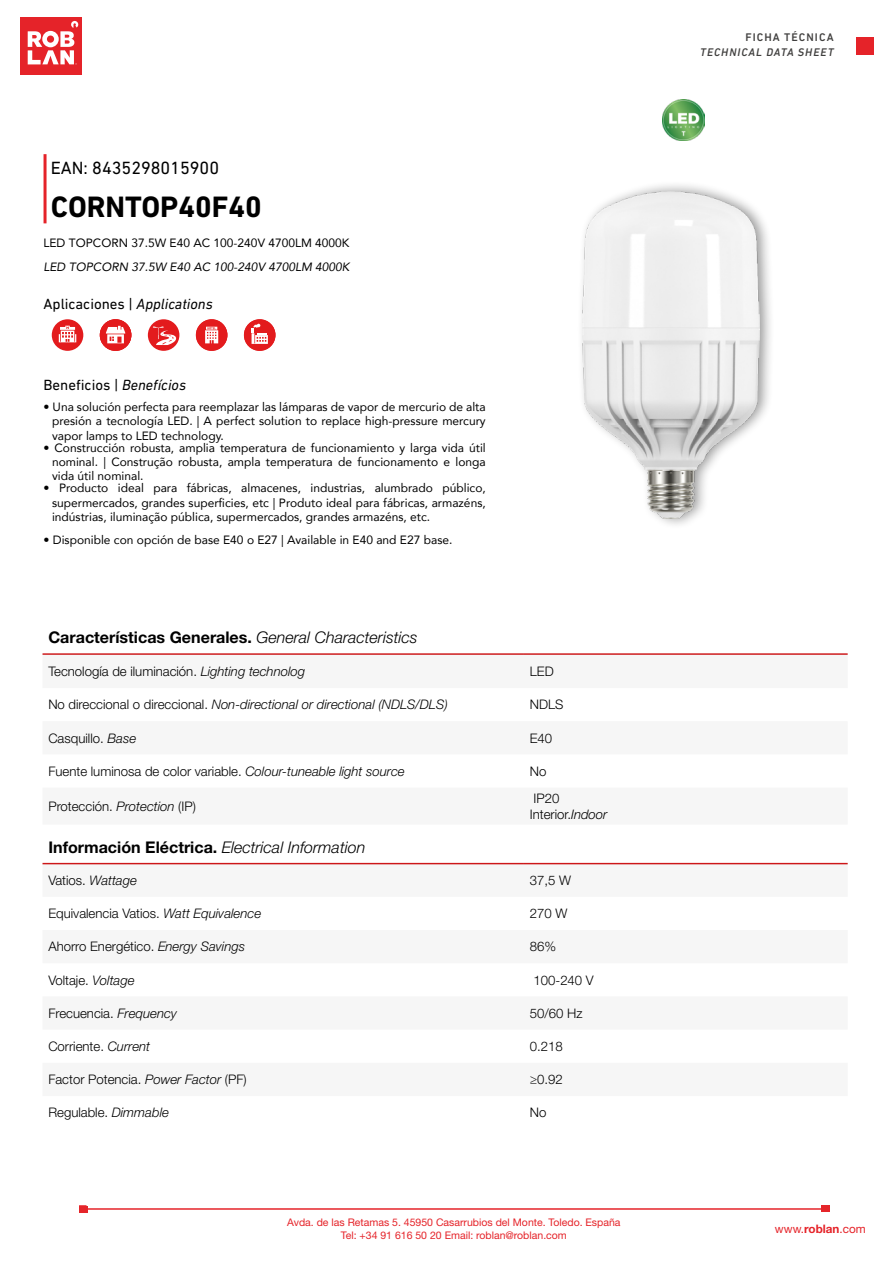
<style>
.page{position:relative;width:893px;height:1263px;background:#fff}
.page>*{position:absolute;margin:0;border:0;box-sizing:border-box;transform-origin:0 0}
.t1{font:700 30px "DIN Next LT Pro";color:#000}
.t2{font:18px "DIN Next LT Pro";color:#000}
.t3{font:700 16.05px "Helvetica Neue LT Std";color:#000}
.t4{font:15px "DIN Next LT Pro";color:#000}
.t5{font:300 13.2px/15.8px "Helvetica Neue LT Std";color:#000}
.t6{font:italic 300 13.2px "Helvetica Neue LT Std";color:#000}
.t7{font:12px/14.4px "Avenir";color:#000;text-align:justify}
.t8{font:italic 12px "Avenir";color:#000}
.t9{font:11.7px "Helvetica Neue LT Std";color:#e52329}
.t10{font:italic 500 11.25px "DIN Next LT Pro";letter-spacing:.085em;color:#403f3e}
.t11{font:500 11.25px "DIN Next LT Pro";letter-spacing:.095em;color:#403f3e}
.t12{font:10.5px/12.6px "Helvetica Neue LT Std";color:#e52329;text-align:center}
.s1{font-style:italic}
.s2{font-weight:300;font-style:italic}
.s3{font-style:normal}
.s4{font-weight:700}
</style>
<div class="page">
<div style="left:20px;top:18px;width:62px;height:57px;background:#e52329"></div>
<svg style="left:28px;top:21px;width:50px;height:44px"></svg>
<div style="left:856px;top:37px;width:18px;height:18px;background:#e52329"></div>
<hr style="left:86px;top:1208px;width:739px;height:2px;background:#e52329">
<div style="left:79px;top:1205px;width:8px;height:8px;border:2px solid #e52329"></div>
<div style="left:79px;top:1206px;width:9px;height:6px;background:#e5252a"></div>
<div style="left:821px;top:1205px;width:8px;height:7px;background:#e5252a"></div>
<hr style="left:43px;top:653px;width:481px;height:2px;background:#cd1719">
<hr style="left:524px;top:653px;width:324px;height:2px;background:#cd1719">
<svg style="left:43px;top:864px;width:805px;height:1px"></svg>
<hr style="left:43px;top:863px;width:481px;height:1px;background:#cd1719">
<hr style="left:524px;top:863px;width:324px;height:1px;background:#cd1719">
<img style="left:662px;top:99px;width:42px;height:42px">
<hr style="left:44px;top:154px;width:3px;height:69px;background:#e52329">
<div style="left:576px;top:180px;width:200px;height:349px;background:#000;opacity:.4"></div>
<img style="left:582px;top:191px;width:177px;height:327px">
<div style="left:52px;top:319px;width:31px;height:32px;background:#e31b1d;border-radius:50%"></div>
<svg style="left:59px;top:326px;width:17px;height:16px"></svg>
<div style="left:100px;top:319px;width:31px;height:32px;background:#e31b1d;border-radius:50%"></div>
<svg style="left:106px;top:326px;width:19px;height:17px"></svg>
<div style="left:148px;top:319px;width:31px;height:32px;background:#e31b1d;border-radius:50%"></div>
<svg style="left:153px;top:326px;width:24px;height:19px"></svg>
<div style="left:196px;top:319px;width:31px;height:32px;background:#e31b1d;border-radius:50%"></div>
<svg style="left:205px;top:327px;width:13px;height:16px"></svg>
<div style="left:244px;top:319px;width:31px;height:32px;background:#e31b1d;border-radius:50%"></div>
<svg style="left:252px;top:324px;width:16px;height:20px"></svg>
<h2 class="t2" style="left:51px;top:158px;width:170px">EAN: 8435298015900</h2>
<h1 class="t1" style="left:51px;top:189px;width:213px">CORNTOP40F40</h1>
<p class="t7" style="left:44px;top:236px;width:307px">LED TOPCORN 37.5W E40 AC 100-240V 4700LM 4000K</p>
<p class="t8" style="left:44px;top:260px;width:307px">LED TOPCORN 37.5W E40 AC 100-240V 4700LM 4000K</p>
<p class="t4" style="left:44px;top:295px;width:171px">Aplicaciones | <span class="s1">Applications</span></p>
<p class="t4" style="left:44px;top:376px;width:144px">Beneficios | <span class="s1">Benefícios</span></p>
<p class="t7" style="left:52px;top:399px;width:435px;text-indent:-9px">• Una solución perfecta para reemplazar las lámparas de vapor de mercurio de alta presión a tecnología LED. | A perfect solution to replace high-pressure mercury vapor lamps to LED technology.</p>
<p class="t7" style="left:52px;top:440px;width:435px;text-indent:-9px">• Construcción robusta, amplia temperatura de funcionamiento y larga vida útil nominal. | Construção robusta, ampla temperatura de funcionamento e longa vida útil nominal.</p>
<p class="t7" style="left:52px;top:481px;width:435px;text-indent:-9px">• Producto ideal para fábricas, almacenes, industrias, alumbrado público, supermercados, grandes superficies, etc | Produto ideal para fábricas, armazéns, indústrias, iluminação pública, supermercados, grandes armazéns, etc.</p>
<p class="t7" style="left:44px;top:532px;width:410px">• Disponible con opción de base E40 o E27 | Available in E40 and E27 base.</p>
<h3 class="t3" style="left:48px;top:627px;width:371px">Características Generales. <span class="s2">General Characteristics</span></h3>
<p class="t5" style="left:48px;top:663px;width:258px">Tecnología de iluminación. <span class="s1">Lighting technolog</span></p>
<p class="t5" style="left:530px;top:663px;width:25px">LED</p>
<p class="t6" style="left:48px;top:697px;width:401px"><span class="s3">No direccional o direccional.</span> Non-directional or directional (NDLS/DLS)</p>
<p class="t5" style="left:530px;top:696px;width:35px">NDLS</p>
<p class="t5" style="left:48px;top:730px;width:89px">Casquillo. <span class="s1">Base</span></p>
<p class="t5" style="left:530px;top:730px;width:24px">E40</p>
<p class="t5" style="left:48px;top:763px;width:358px">Fuente luminosa de color variable. <span class="s1">Colour-tuneable light source</span></p>
<p class="t5" style="left:530px;top:763px;width:18px">No</p>
<p class="t5" style="left:48px;top:798px;width:149px">Protección. <span class="s1">Protection</span> (IP)</p>
<p class="t5" style="left:530px;top:790px;width:79px">IP20<br>Interior.<span class="s1">Indoor</span></p>
<h3 class="t3" style="left:48px;top:837px;width:318px">Información Eléctrica. <span class="s2">Electrical Information</span></h3>
<p class="t5" style="left:48px;top:872px;width:90px">Vatios. <span class="s1">Wattage</span></p>
<p class="t5" style="left:530px;top:872px;width:43px">37,5 W</p>
<p class="t5" style="left:48px;top:905px;width:214px">Equivalencia Vatios. <span class="s1">Watt Equivalence</span></p>
<p class="t5" style="left:530px;top:905px;width:39px">270 W</p>
<p class="t5" style="left:48px;top:938px;width:198px">Ahorro Energético. <span class="s1">Energy Savings</span></p>
<p class="t5" style="left:530px;top:938px;width:28px">86%</p>
<p class="t5" style="left:48px;top:972px;width:88px">Voltaje. <span class="s1">Voltage</span></p>
<p class="t5" style="left:533px;top:972px;width:62px">100-240 V</p>
<p class="t5" style="left:48px;top:1005px;width:130px">Frecuencia. <span class="s1">Frequency</span></p>
<p class="t5" style="left:530px;top:1005px;width:54px">50/60 Hz</p>
<p class="t5" style="left:48px;top:1038px;width:103px">Corriente. <span class="s1">Current</span></p>
<p class="t5" style="left:530px;top:1038px;width:34px">0.218</p>
<p class="t5" style="left:48px;top:1071px;width:200px">Factor Potencia. <span class="s1">Power Factor</span> (PF)</p>
<p class="t5" style="left:530px;top:1071px;width:35px">≥0.92</p>
<p class="t5" style="left:48px;top:1104px;width:122px">Regulable. <span class="s1">Dimmable</span></p>
<p class="t5" style="left:530px;top:1104px;width:18px">No</p>
<p class="t11" style="left:745px;top:31px;width:90px">FICHA TÉCNICA</p>
<p class="t10" style="left:700px;top:46px;width:135px">TECHNICAL DATA SHEET</p>
<p class="t12" style="left:287px;top:1216px;width:335px">Avda. de las Retamas 5. 45950 Casarrubios del Monte. Toledo. España<br>Tel: +34 91 616 50 20 Email: roblan@roblan.com</p>
<p class="t9" style="left:775px;top:1221px;width:92px">www.<span class="s4">roblan</span>.com</p>
</div>
